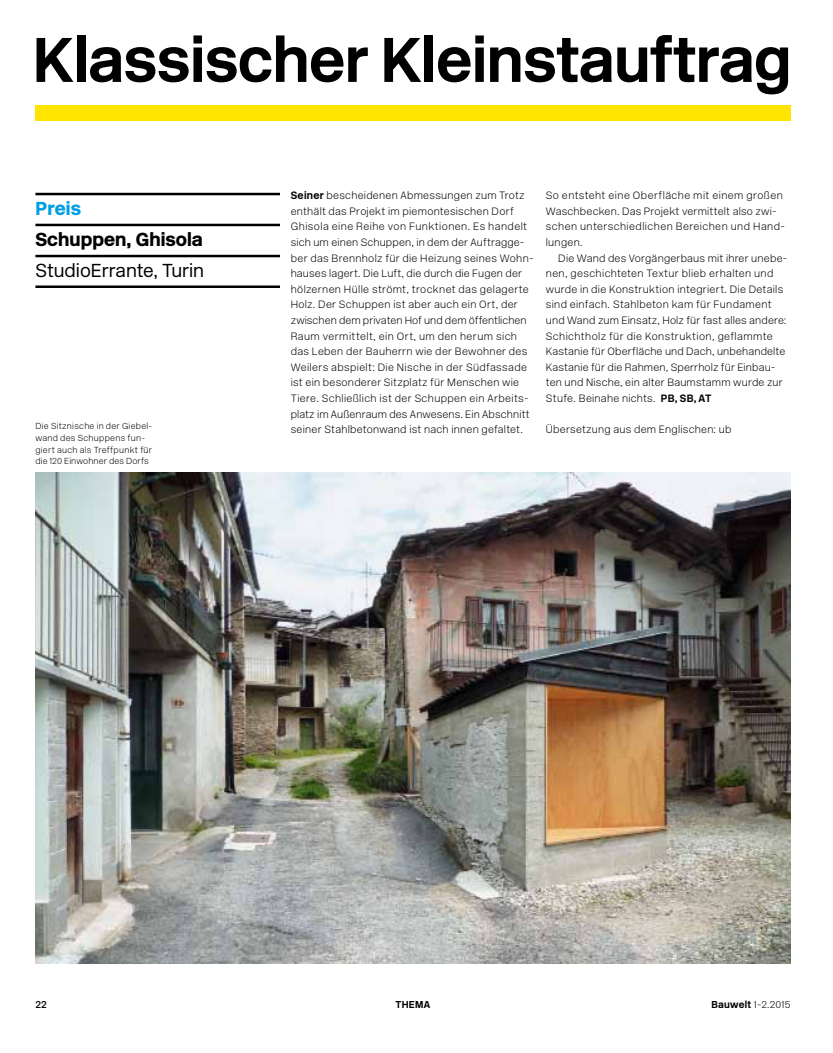
<style>
.page{position:relative;width:833px;height:1053px;background:#fff}
.page>*{position:absolute;margin:0;border:0;box-sizing:border-box;transform-origin:0 0}
.t1{font:700 62.75px "New Rail Alphabet";letter-spacing:-.01em;color:#000}
.t2{font:300 18.75px "New Rail Alphabet";letter-spacing:-.005em;color:#000}
.t3{font:900 18.75px "New Rail Alphabet";color:#000}
.t4{font:900 18.75px "New Rail Alphabet";letter-spacing:.005em;color:#009ee3}
.t5{font:10.62px/15.6px "New Rail Alphabet White";letter-spacing:.025em;color:#000}
.t6{font:10px "New Rail Alphabet White";color:#000}
.t7{font:700 10px "New Rail Alphabet";letter-spacing:.025em;color:#000}
.t8{font:500 10px "New Rail Alphabet";color:#000}
.t9{font:8.75px/11.9px "New Rail Alphabet White";letter-spacing:.03em;color:#000}
.s1{font-family:"New Rail Alphabet";font-weight:700}
</style>
<div class="page">
<hr style="left:35px;top:224px;width:245px;height:2px;background:#000">
<hr style="left:35px;top:193px;width:245px;height:2px;background:#000">
<hr style="left:35px;top:255px;width:245px;height:2px;background:#000">
<hr style="left:35px;top:285px;width:245px;height:3px;background:#000">
<img style="left:35px;top:472px;width:755px;height:491px">
<div style="left:35px;top:106px;width:755px;height:15px;background:#ffe500"></div>
<h1 class="t1" style="left:33px;top:18px;width:760px">Klassischer Kleinstauftrag</h1>
<h2 class="t4" style="left:35px;top:195px;width:47px">Preis</h2>
<h2 class="t3" style="left:35px;top:226px;width:169px">Schuppen, Ghisola</h2>
<h2 class="t2" style="left:35px;top:258px;width:170px">StudioErrante, Turin</h2>
<p class="t9" style="left:35px;top:419px;width:118px">Die Sitznische in der Giebel&shy;wand des Schuppens fun&shy;giert auch als Treffpunkt für die 120 Einwohner des Dorfs</p>
<p class="t5" style="left:291px;top:187px;width:244px"><span class="s1">Seiner</span> bescheidenen Abmessungen zum Trotz enthält das Projekt im piemontesischen Dorf Ghisola eine Reihe von Funktionen. Es handelt sich um einen Schuppen, in dem der Auftragge&shy;ber das Brennholz für die Heizung seines Wohn&shy;hauses lagert. Die Luft, die durch die Fugen der hölzernen Hülle strömt, trocknet das gelagerte Holz. Der Schuppen ist aber auch ein Ort, der zwischen dem privaten Hof und dem öffentlichen Raum vermittelt, ein Ort, um den herum sich das Leben der Bauherrn wie der Bewohner des Weilers abspielt: Die Nische in der Südfassade ist ein besonderer Sitzplatz für Menschen wie Tiere. Schließlich ist der Schuppen ein Arbeits&shy;platz im Außenraum des Anwesens. Ein Abschnitt seiner Stahlbetonwand ist nach innen gefaltet.</p>
<p class="t5" style="left:546px;top:187px;width:241px">So entsteht eine Oberfläche mit einem großen Waschbecken. Das Projekt vermittelt also zwi&shy;schen unterschiedlichen Bereichen und Hand&shy;lungen.</p>
<p class="t5" style="left:546px;top:250px;width:243px;text-indent:12px">Die Wand des Vorgängerbaus mit ihrer unebe&shy;nen, geschichteten Textur blieb erhalten und wurde in die Konstruktion integriert. Die Details sind einfach. Stahlbeton kam für Fundament und Wand zum Einsatz, Holz für fast alles andere:<br>Schichtholz für die Konstruktion, geflammte Kastanie für Oberfläche und Dach, unbehandelte Kastanie für die Rahmen, Sperrholz für Einbau&shy;ten und Nische, ein alter Baumstamm wurde zur Stufe. Beinahe nichts. <span class="s1">PB, SB, AT</span></p>
<p class="t5" style="left:546px;top:421px;width:187px">Übersetzung aus dem Englischen: ub</p>
<p class="t8" style="left:35px;top:998px;width:13px">22</p>
<p class="t7" style="left:395px;top:998px;width:36px">Thema</p>
<p class="t6" style="left:711px;top:998px;width:80px"><span class="s1">Bauwelt</span> 1-2.2015</p>
</div>
